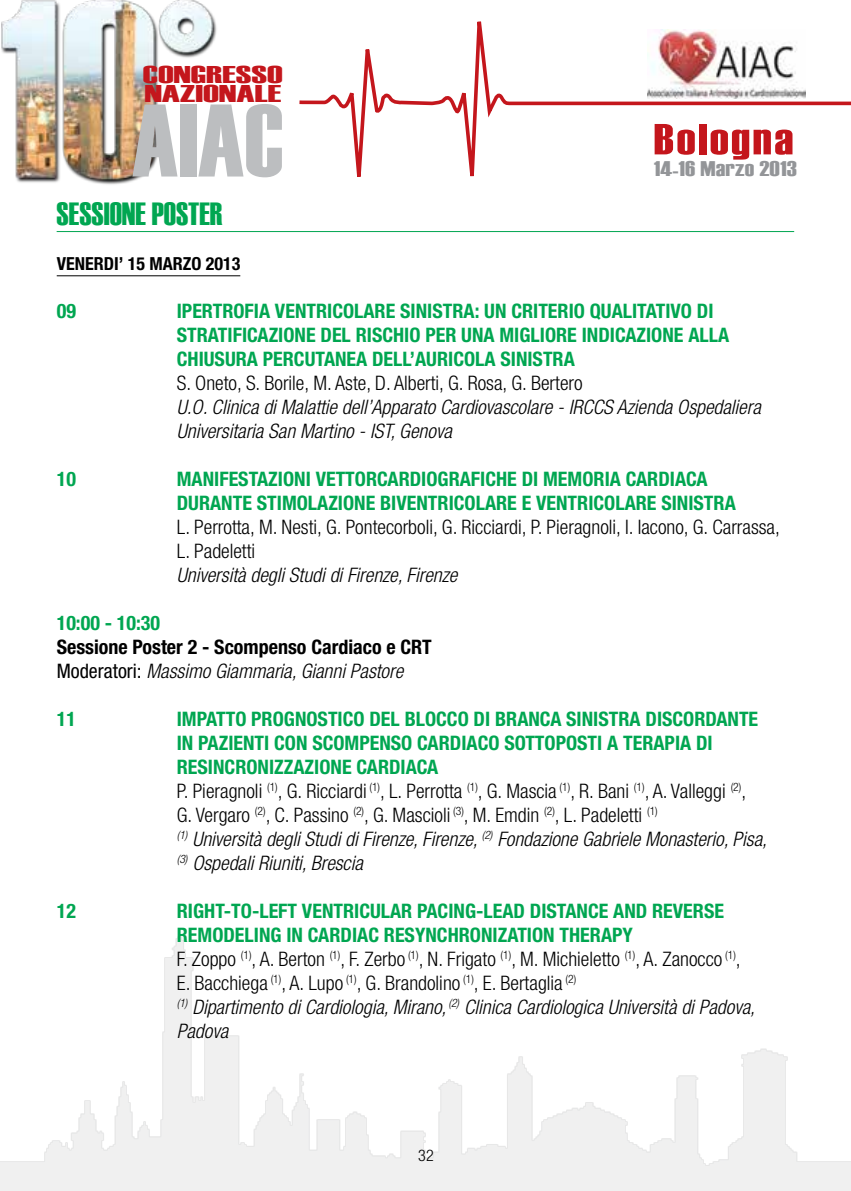
<style>
.page{position:relative;width:851px;height:1191px;background:#fff}
.page>*{position:absolute;margin:0;border:0;box-sizing:border-box;transform-origin:0 0}
.t1{font:102.8px "Haettenschweiler";color:#bcbec0}
.t2{font:43.4px "Haettenschweiler";letter-spacing:.05em;color:#c4161c;scale:1.22 1}
.t3{font:32px "Haettenschweiler";color:#00a651}
.t4{font:24.2px/19.4px "Haettenschweiler";color:#c4161c;scale:1.69 1}
.t5{font:21.2px "Haettenschweiler";letter-spacing:.01em;color:#939598;scale:1.25 1}
.t6{font:700 condensed 20px/24px "Helvetica Neue";color:#00a651}
.t7{font:300 condensed 20px/24px "Helvetica Neue";color:#000}
.t8{font:italic 300 condensed 20px/24px "Helvetica Neue";color:#000}
.t9{font:700 condensed 20px/24px "Helvetica Neue";color:#000}
.t10{font:700 condensed 18px "Helvetica Neue";color:#000}
.t11{font:300 condensed 16px "Helvetica Neue";color:#000}
.s1{font-weight:400}
.s2{font-weight:300;font-style:italic}
.s3{font-weight:300;color:#000}
.s4{font-weight:300;font-style:italic;color:#000}
.s5{font-weight:700;color:#00a651}
.s6{font-style:italic}
</style>
<div class="page">
<img style="left:1px;top:0;width:216px;height:185px">
<svg style="left:299px;top:21px;width:551px;height:156px"></svg>
<img style="left:0;top:936px;width:850px;height:255px">
<hr style="left:57px;top:275px;width:183px;height:1px;background:#000">
<hr style="left:57px;top:231px;width:737px;height:1px;background:#00a651">
<p class="t4" style="left:143px;top:64px;width:84px">CONGRESSO<br>NAZIONALE</p>
<h1 class="t1" style="left:132px;top:82px;width:153px">AIAC</h1>
<h3 class="t3" style="left:57px;top:196px;width:168px">SESSIONE POSTER</h3>
<h2 class="t2" style="left:653px;top:114px;width:116px">Bologna</h2>
<p class="t5" style="left:653px;top:157px;width:116px">14-16 Marzo 2013</p>
<p class="t10" style="left:57px;top:252px;width:185px">VENERDI’ 15 MARZO 2013</p>
<p class="t6" style="left:57px;top:298px;width:21px">09</p>
<p class="t6" style="left:177px;top:298px;width:553px">IPERTROFIA VENTRICOLARE SINISTRA: UN CRITERIO QUALITATIVO DI<br>STRATIFICAZIONE DEL RISCHIO PER UNA MIGLIORE INDICAZIONE ALLA<br>CHIUSURA PERCUTANEA DELL’AURICOLA SINISTRA</p>
<p class="t7" style="left:177px;top:370px;width:407px">S. Oneto, S. Borile, M. Aste, D. Alberti, G. Rosa, G. Bertero</p>
<p class="t8" style="left:177px;top:394px;width:585px">U.O. Clinica di Malattie dell’Apparato Cardiovascolare - IRCCS Azienda Ospedaliera<br>Universitaria San Martino - IST, Genova</p>
<p class="t6" style="left:57px;top:466px;width:21px">10</p>
<p class="t6" style="left:177px;top:466px;width:560px">MANIFESTAZIONI VETTORCARDIOGRAFICHE DI MEMORIA CARDIACA<br>DURANTE STIMOLAZIONE BIVENTRICOLARE E VENTRICOLARE SINISTRA</p>
<p class="t7" style="left:177px;top:514px;width:604px">L. Perrotta, M. Nesti, G. Pontecorboli, G. Ricciardi, P. Pieragnoli, I. Iacono, G. Carrassa,<br>L. Padeletti</p>
<p class="t8" style="left:177px;top:562px;width:282px">Università degli Studi di Firenze, Firenze</p>
<p class="t6" style="left:57px;top:610px;width:105px">10:00 - 10:30</p>
<p class="t9" style="left:57px;top:634px;width:376px">Sessione Poster 2 - Scompenso Cardiaco e CRT<br><span class="s1">Moderatori:</span> <span class="s2">Massimo Giammaria, Gianni Pastore</span></p>
<p class="t6" style="left:57px;top:706px;width:21px">11</p>
<p class="t6" style="left:177px;top:706px;width:591px">IMPATTO PROGNOSTICO DEL BLOCCO DI BRANCA SINISTRA DISCORDANTE IN PAZIENTI CON SCOMPENSO CARDIACO SOTTOPOSTI A TERAPIA DI RESINCRONIZZAZIONE CARDIACA<br><span class="s3">P. Pieragnoli</span> <sup>(1)</sup><span class="s3">, G. Ricciardi</span> <sup>(1)</sup><span class="s3">, L. Perrotta</span> <sup>(1)</sup><span class="s3">, G. Mascia</span> <sup>(1)</sup><span class="s3">, R. Bani</span> <sup>(1)</sup><span class="s3">, A. Valleggi</span> <sup>(2)</sup><span class="s3">,<br>G. Vergaro</span> <sup>(2)</sup><span class="s3">, C. Passino</span> <sup>(2)</sup><span class="s3">, G. Mascioli</span> <sup>(3)</sup><span class="s3">, M. Emdin</span> <sup>(2)</sup><span class="s3">, L. Padeletti</span> <sup>(1)<br></sup><sup>(1)</sup> <span class="s4">Università degli Studi di Firenze, Firenze,</span> <sup>(2)</sup> <span class="s4">Fondazione Gabriele Monasterio, Pisa, </span><sup>(3)</sup> <span class="s4">Ospedali Riuniti, Brescia</span></p>
<p class="t6" style="left:57px;top:898px;width:21px">12</p>
<p class="t7" style="left:177px;top:898px;width:579px"><span class="s5">RIGHT-TO-LEFT VENTRICULAR PACING-LEAD DISTANCE AND REVERSE REMODELING IN CARDIAC RESYNCHRONIZATION THERAPY<br></span>F. Zoppo <sup>(1)</sup>, A. Berton <sup>(1)</sup>, F. Zerbo <sup>(1)</sup>, N. Frigato <sup>(1)</sup>, M. Michieletto <sup>(1)</sup>, A. Zanocco <sup>(1)</sup>, E. Bacchiega <sup>(1)</sup>, A. Lupo <sup>(1)</sup>, G. Brandolino <sup>(1)</sup>, E. Bertaglia <sup>(2)<br></sup><sup>(1)</sup> <span class="s6">Dipartimento di Cardiologia, Mirano,</span> <sup>(2)</sup> <span class="s6">Clinica Cardiologica Università di Padova, Padova</span></p>
<p class="t11" style="left:418px;top:1146px;width:17px">32</p>
</div>
